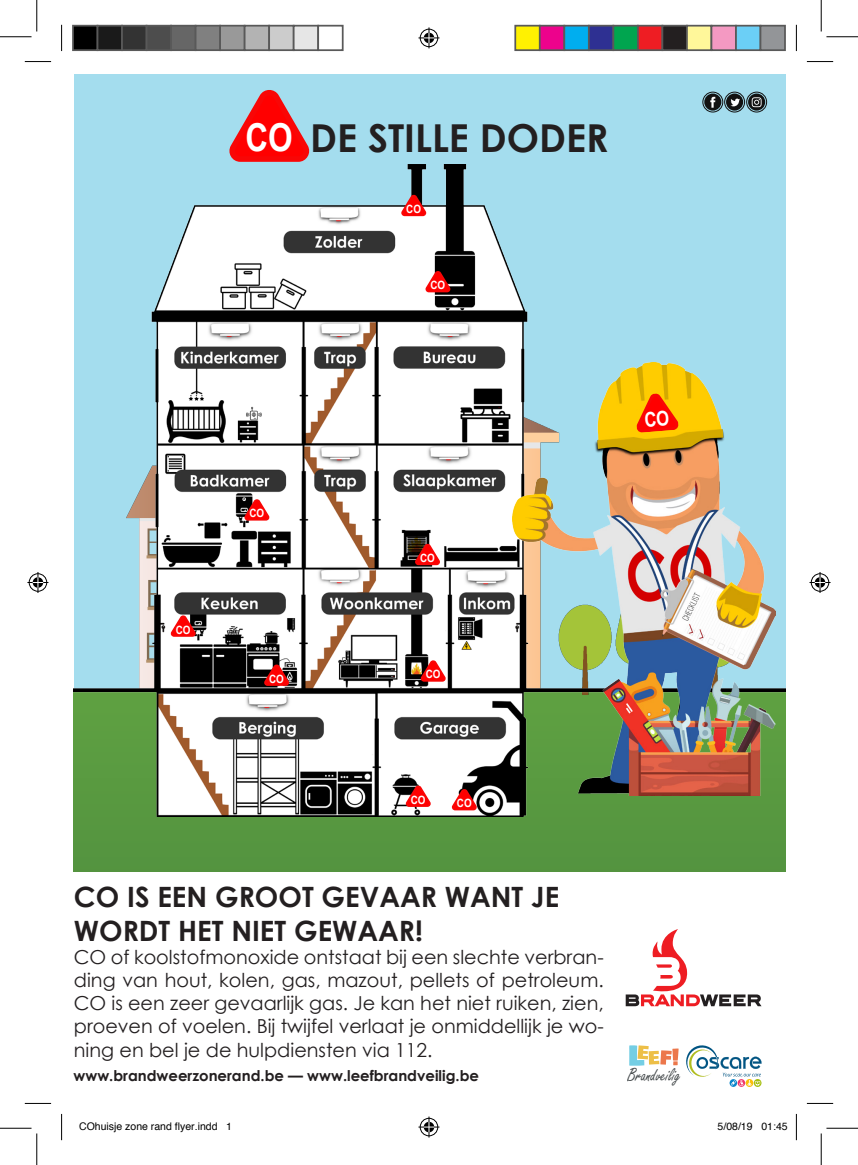
<style>
.page{position:relative;width:858px;height:1165px;background:#fff}
.page>*{position:absolute;margin:0;border:0;box-sizing:border-box;transform-origin:0 0}
.t1{font:700 38.5px "Century Gothic";color:#231f20}
.t2{font:700 38.5px "Arial Narrow";color:#fff}
.t3{font:700 28px/33.6px "Century Gothic";color:#231f20}
.t4{font:19.6px "Freestyle Script";color:#454a4c;scale:.94 1}
.t5{font:19.25px/23.1px "Century Gothic";color:#231f20;text-align:justify}
.t6{font:700 14.88px "Century Gothic";color:#231f20}
.t7{font:700 11.38px "Arial Narrow";color:#fff;scale:1.05 1}
.t8{font:10.5px "Helvetica";color:#000}
</style>
<div class="page">
<div style="left:74px;top:74px;width:711px;height:797px;background:#a4ddee"></div>
<div style="left:74px;top:816px;width:711px;height:55px;background:#559540"></div>
<div style="left:724px;top:92px;width:20px;height:20px;border:1px solid #121212;border-radius:50%"></div>
<svg style="left:725px;top:94px;width:18px;height:17px"></svg>
<svg style="left:730px;top:99px;width:9px;height:7px"></svg>
<div style="left:702px;top:92px;width:20px;height:20px;border:1px solid #121212;border-radius:50%"></div>
<div style="left:704px;top:94px;width:17px;height:17px;background:#121212;border-radius:50%"></div>
<svg style="left:710px;top:97px;width:5px;height:11px"></svg>
<div style="left:746px;top:92px;width:20px;height:20px;border:1px solid #121212;border-radius:50%"></div>
<svg style="left:747px;top:94px;width:18px;height:17px"></svg>
<svg style="left:751px;top:97px;width:10px;height:10px"></svg>
<svg style="left:629px;top:1045px;width:132px;height:42px"></svg>
<img style="left:74px;top:165px;width:711px;height:651px">
<svg style="left:415px;top:544px;width:25px;height:21px"></svg>
<svg style="left:244px;top:499px;width:25px;height:22px"></svg>
<svg style="left:420px;top:660px;width:25px;height:22px"></svg>
<svg style="left:264px;top:664px;width:25px;height:22px"></svg>
<svg style="left:171px;top:615px;width:25px;height:22px"></svg>
<svg style="left:405px;top:785px;width:25px;height:22px"></svg>
<svg style="left:451px;top:789px;width:25px;height:21px"></svg>
<svg style="left:401px;top:195px;width:25px;height:21px"></svg>
<svg style="left:425px;top:271px;width:25px;height:21px"></svg>
<img style="left:512px;top:362px;width:263px;height:433px">
<svg style="left:229px;top:90px;width:80px;height:72px"></svg>
<svg style="left:625px;top:929px;width:136px;height:77px"></svg>
<svg style="left:25px;top:61px;width:26px;height:1px"></svg>
<svg style="left:806px;top:61px;width:26px;height:1px"></svg>
<svg style="left:25px;top:1103px;width:26px;height:1px"></svg>
<svg style="left:806px;top:1103px;width:26px;height:1px"></svg>
<svg style="left:61px;top:25px;width:1px;height:26px"></svg>
<svg style="left:61px;top:1114px;width:1px;height:26px"></svg>
<svg style="left:795px;top:25px;width:1px;height:26px"></svg>
<svg style="left:795px;top:1114px;width:1px;height:26px"></svg>
<hr style="left:0;top:36px;width:32px;height:1px;background:#000">
<hr style="left:826px;top:36px;width:31px;height:1px;background:#000">
<hr style="left:0;top:1128px;width:32px;height:1px;background:#000">
<hr style="left:826px;top:1128px;width:31px;height:1px;background:#000">
<hr style="left:36px;top:0;width:1px;height:32px;background:#000">
<hr style="left:36px;top:1133px;width:1px;height:32px;background:#000">
<hr style="left:820px;top:0;width:1px;height:32px;background:#000">
<hr style="left:820px;top:1133px;width:1px;height:32px;background:#000">
<svg style="left:418px;top:27px;width:21px;height:21px"></svg>
<svg style="left:418px;top:1116px;width:21px;height:21px"></svg>
<svg style="left:27px;top:572px;width:21px;height:21px"></svg>
<svg style="left:809px;top:572px;width:21px;height:21px"></svg>
<div style="left:73px;top:26px;width:24px;height:24px;background:#000"></div>
<div style="left:72px;top:25px;width:26px;height:26px;border:2px solid #595959"></div>
<div style="left:97px;top:26px;width:25px;height:24px;background:#1a1a1a"></div>
<div style="left:97px;top:25px;width:26px;height:26px;border:2px solid #595959"></div>
<div style="left:122px;top:26px;width:24px;height:24px;background:#333"></div>
<div style="left:121px;top:25px;width:26px;height:26px;border:2px solid #595959"></div>
<div style="left:146px;top:26px;width:25px;height:24px;background:#4d4d4d"></div>
<div style="left:146px;top:25px;width:26px;height:26px;border:2px solid #595959"></div>
<div style="left:171px;top:26px;width:24px;height:24px;background:#666"></div>
<div style="left:170px;top:25px;width:26px;height:26px;border:2px solid #595959"></div>
<div style="left:195px;top:26px;width:25px;height:24px;background:#808080"></div>
<div style="left:195px;top:25px;width:26px;height:26px;border:2px solid #595959"></div>
<div style="left:220px;top:26px;width:24px;height:24px;background:#999"></div>
<div style="left:219px;top:25px;width:26px;height:26px;border:2px solid #595959"></div>
<div style="left:244px;top:26px;width:25px;height:24px;background:#b3b3b3"></div>
<div style="left:244px;top:25px;width:26px;height:26px;border:2px solid #595959"></div>
<div style="left:269px;top:26px;width:24px;height:24px;background:#ccc"></div>
<div style="left:268px;top:25px;width:26px;height:26px;border:2px solid #595959"></div>
<div style="left:293px;top:26px;width:25px;height:24px;background:#e6e6e6"></div>
<div style="left:293px;top:25px;width:26px;height:26px;border:2px solid #595959"></div>
<div style="left:317px;top:25px;width:26px;height:26px;border:2px solid #595959"></div>
<div style="left:515px;top:26px;width:24px;height:24px;background:#fff101"></div>
<div style="left:514px;top:25px;width:26px;height:26px;border:2px solid #595959"></div>
<div style="left:539px;top:26px;width:25px;height:24px;background:#ed028c"></div>
<div style="left:538px;top:25px;width:27px;height:26px;border:2px solid #595959"></div>
<div style="left:564px;top:26px;width:24px;height:24px;background:#00aeef"></div>
<div style="left:563px;top:25px;width:26px;height:26px;border:2px solid #595959"></div>
<div style="left:588px;top:26px;width:25px;height:24px;background:#2e3092"></div>
<div style="left:587px;top:25px;width:27px;height:26px;border:2px solid #595959"></div>
<div style="left:613px;top:26px;width:24px;height:24px;background:#00a54f"></div>
<div style="left:612px;top:25px;width:26px;height:26px;border:2px solid #595959"></div>
<div style="left:637px;top:26px;width:25px;height:24px;background:#ee1d23"></div>
<div style="left:636px;top:25px;width:27px;height:26px;border:2px solid #595959"></div>
<div style="left:662px;top:26px;width:24px;height:24px;background:#231f20"></div>
<div style="left:661px;top:25px;width:26px;height:26px;border:2px solid #595959"></div>
<div style="left:686px;top:26px;width:25px;height:24px;background:#fff79a"></div>
<div style="left:685px;top:25px;width:27px;height:26px;border:2px solid #595959"></div>
<div style="left:711px;top:26px;width:24px;height:24px;background:#f499c2"></div>
<div style="left:710px;top:25px;width:26px;height:26px;border:2px solid #595959"></div>
<div style="left:735px;top:26px;width:25px;height:24px;background:#6bcff6"></div>
<div style="left:734px;top:25px;width:27px;height:26px;border:2px solid #595959"></div>
<div style="left:760px;top:26px;width:24px;height:24px;background:#939598"></div>
<div style="left:759px;top:25px;width:26px;height:26px;border:2px solid #595959"></div>
<svg style="left:627px;top:392px;width:58px;height:40px;background:#fc7100"></svg>
<p class="t2" style="left:245px;top:108px;width:49px">CO</p>
<p class="t1" style="left:275px;top:114px;width:335px">o DE STILLE DODER</p>
<p class="t7" style="left:176px;top:621px;width:16px">CO</p>
<p class="t7" style="left:249px;top:505px;width:16px">CO</p>
<p class="t7" style="left:269px;top:670px;width:16px">CO</p>
<p class="t7" style="left:406px;top:200px;width:16px">CO</p>
<p class="t7" style="left:430px;top:276px;width:16px">CO</p>
<p class="t7" style="left:420px;top:549px;width:16px">CO</p>
<p class="t7" style="left:425px;top:666px;width:16px">CO</p>
<p class="t7" style="left:410px;top:791px;width:16px">CO</p>
<p class="t7" style="left:457px;top:794px;width:16px">CO</p>
<p class="t3" style="left:74px;top:880px;width:486px">CO IS EEN GROOT GEVAAR WANT JE<br>WORDT HET NIET GEWAAR!</p>
<p class="t5" style="left:74px;top:945px;width:531px">CO of koolstofmonoxide ontstaat bij een slechte verbran&shy;ding van hout, kolen, gas, mazout, pellets of petroleum.<br>CO is een zeer gevaarlijk gas. Je kan het niet ruiken, zien, proeven of voelen. Bij twijfel verlaat je onmiddellijk je wo&shy;ning en bel je de hulpdiensten via 112.</p>
<p class="t6" style="left:73px;top:1066px;width:407px">www.brandweerzonerand.be — www.leefbrandveilig.be</p>
<p class="t4" style="left:627px;top:1064px;width:58px">Brandveilig</p>
<p class="t8" style="left:79px;top:1118px;width:154px">COhuisje zone rand flyer.indd 1</p>
<p class="t8" style="left:717px;top:1118px;width:72px">5/08/19 01:45</p>
</div>
